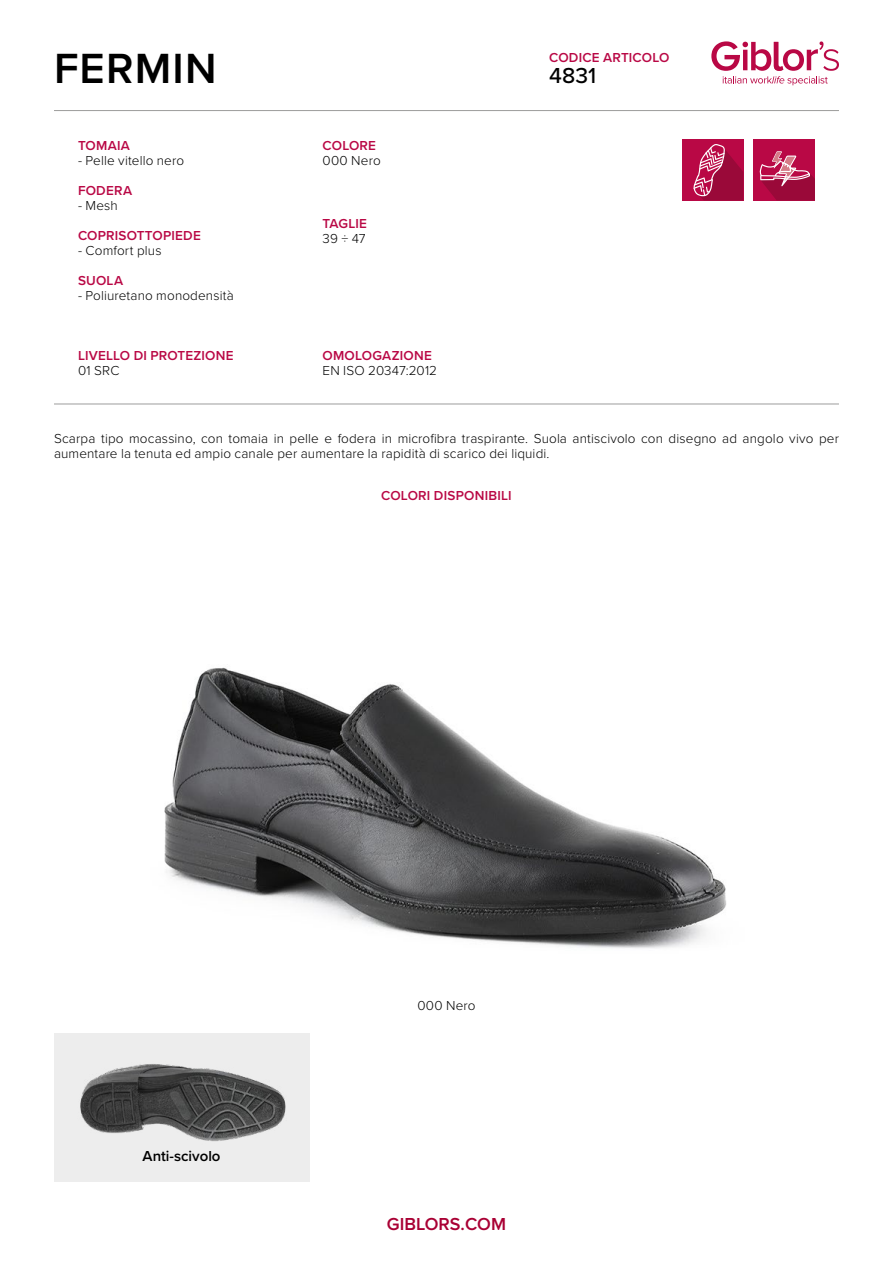
<style>
.page{position:relative;width:893px;height:1263px;background:#fff}
.page>*{position:absolute;margin:0;border:0;box-sizing:border-box;transform-origin:0 0}
.t1{font:600 43.8px "Proxima Nova";letter-spacing:.03em;color:#000}
.t2{font:500 22.5px "Proxima Nova";color:#000}
.t3{font:600 18px "Proxima Nova";color:#a90034}
.t4{font:600 15px "Proxima Nova";color:#000}
.t5{font:300 13.5px/15px "Proxima Nova";letter-spacing:.01em;color:#000}
.t6{font:600 13.5px "Proxima Nova";letter-spacing:.015em;color:#b90845}
</style>
<div class="page">
<svg style="left:711px;top:41px;width:128px;height:44px"></svg>
<hr style="left:54px;top:110px;width:785px;height:1px;background:#9d9d9c">
<hr style="left:54px;top:404px;width:785px;height:1px;background:#9d9d9c">
<div style="left:54px;top:1033px;width:255px;height:149px;background:#ededed"></div>
<img style="left:80px;top:1064px;width:206px;height:78px">
<div style="left:682px;top:139px;width:61px;height:62px;background:#b90845"></div>
<svg style="left:693px;top:144px;width:50px;height:56px"></svg>
<img style="left:164px;top:667px;width:563px;height:282px">
<div style="left:754px;top:139px;width:61px;height:62px;background:#b90845"></div>
<svg style="left:759px;top:151px;width:56px;height:49px"></svg>
<h1 class="t1" style="left:54px;top:36px;width:164px">FERMIN</h1>
<p class="t6" style="left:549px;top:48px;width:122px">CODICE ARTICOLO</p>
<h2 class="t2" style="left:549px;top:59px;width:49px">4831</h2>
<p class="t6" style="left:78px;top:136px;width:53px">TOMAIA</p>
<p class="t5" style="left:78px;top:152px;width:108px">- Pelle vitello nero</p>
<p class="t6" style="left:78px;top:181px;width:56px">FODERA</p>
<p class="t5" style="left:78px;top:197px;width:41px">- Mesh</p>
<p class="t6" style="left:78px;top:226px;width:124px">COPRISOTTOPIEDE</p>
<p class="t5" style="left:78px;top:242px;width:85px">- Comfort plus</p>
<p class="t6" style="left:78px;top:271px;width:47px">SUOLA</p>
<p class="t5" style="left:78px;top:287px;width:157px">- Poliuretano monodensità</p>
<p class="t6" style="left:323px;top:136px;width:55px">COLORE</p>
<p class="t5" style="left:323px;top:152px;width:60px">000 Nero</p>
<p class="t6" style="left:323px;top:213px;width:46px">TAGLIE</p>
<p class="t5" style="left:323px;top:230px;width:45px">39 ÷ 47</p>
<p class="t6" style="left:78px;top:346px;width:157px">LIVELLO DI PROTEZIONE</p>
<p class="t5" style="left:78px;top:362px;width:43px">01 SRC</p>
<p class="t6" style="left:323px;top:346px;width:111px">OMOLOGAZIONE</p>
<p class="t5" style="left:323px;top:362px;width:116px">EN ISO 20347:2012</p>
<p class="t5" style="left:54px;top:431px;width:786px">Scarpa tipo mocassino, con tomaia in pelle e fodera in microfibra traspirante. Suola antiscivolo con disegno ad angolo vivo per aumentare la tenuta ed ampio canale per aumentare la rapidità di scarico dei liquidi.</p>
<p class="t6" style="left:381px;top:485px;width:132px">COLORI DISPONIBILI</p>
<p class="t4" style="left:143px;top:1145px;width:80px">Anti-scivolo</p>
<p class="t5" style="left:417px;top:997px;width:60px">000 Nero</p>
<h3 class="t3" style="left:387px;top:1210px;width:121px">GIBLORS.COM</h3>
</div>
